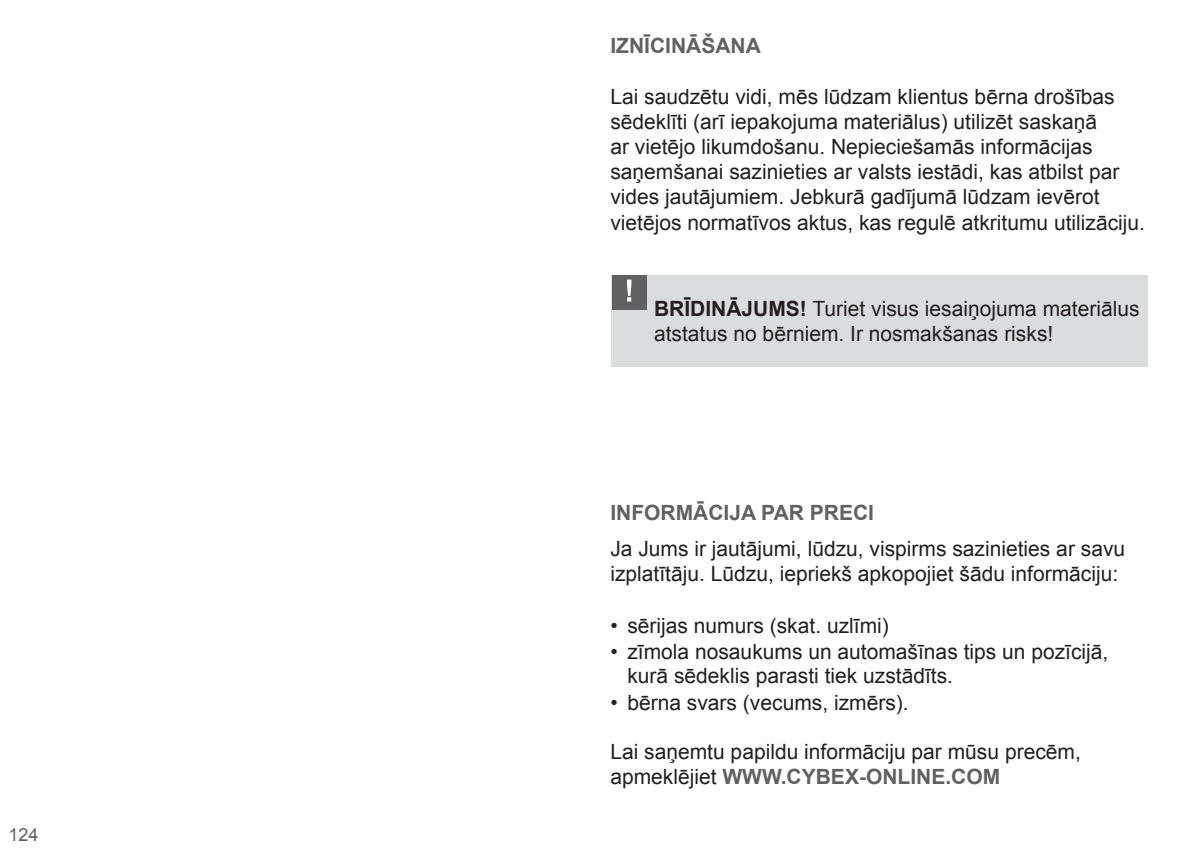
<style>
.page{position:relative;width:1191px;height:851px;background:#fff}
.page>*{position:absolute;margin:0;border:0;box-sizing:border-box;transform-origin:0 0}
.t1{font:21px/25.2px "Arial";color:#231f20}
.t2{font:700 21px "Arial";color:#616164}
.t3{font:18px "Arial";color:#616164}
.s1{font-weight:700}
.s2{font-weight:700;color:#616164}
</style>
<div class="page">
<div style="left:611px;top:275px;width:536px;height:91px;background:#dbdcde"></div>
<div style="left:612px;top:275px;width:35px;height:35px;background:#616164"></div>
<svg style="left:627px;top:279px;width:4px;height:22px"></svg>
<p class="t3" style="left:8px;top:822px;width:32px">124</p>
<p class="t2" style="left:610px;top:31px;width:149px">IZNĪC INĀŠANA</p>
<p class="t1" style="left:610px;top:84px;width:536px">Lai saudzētu vidi, mēs lūdzam klientus bērna drošības sēdeklīti (arī iepakojuma materiālus) utilizēt saskaņā<br>ar vietējo likumdošanu. Nepieciešamās informācijas saņemšanai sazinieties ar valsts iestādi, kas atbilst par vides jautājumiem. Jebkurā gadījumā lūdzam ievērot vietējos normatīvos aktus, kas regulē atkritumu utilizāciju.</p>
<p class="t1" style="left:654px;top:296px;width:487px"><span class="s1">BRĪDINĀJUMS!</span> Turiet visus iesaiņojuma materiālus atstatus no bērniem. I r nosmakšanas risks!</p>
<p class="t2" style="left:610px;top:498px;width:37px">INFOR</p>
<p class="t2" style="left:675px;top:498px;width:164px">MĀC IJA PAR PREC</p>
<p class="t2" style="left:868px;top:498px;width:7px">I</p>
<p class="t1" style="left:610px;top:536px;width:516px">Ja Jums ir jautājumi, lūdzu, vispirms sazinieties ar savu izplatītāju. Lūdzu, iepriekš apkopojiet šādu informāciju:</p>
<p class="t1" style="left:610px;top:612px;width:278px">• sērijas numurs (skat. uzlīmi)</p>
<p class="t1" style="left:627px;top:640px;width:482px;line-height:24px;text-indent:-17px">• zīmola nosaukums un automašīnas tips un pozīcijā, kurā sēdeklis parasti tiek uzstādīts.</p>
<p class="t1" style="left:610px;top:690px;width:300px">• bērna svars (vecums, izmērs).</p>
<p class="t1" style="left:610px;top:739px;width:472px">Lai saņemtu papildu informāciju par mūsu precēm, apmeklējiet <span class="s2">WWW</span></p>
<p class="t2" style="left:781px;top:762px;width:221px">.CYBEX-ONLINE.COM</p>
</div>
